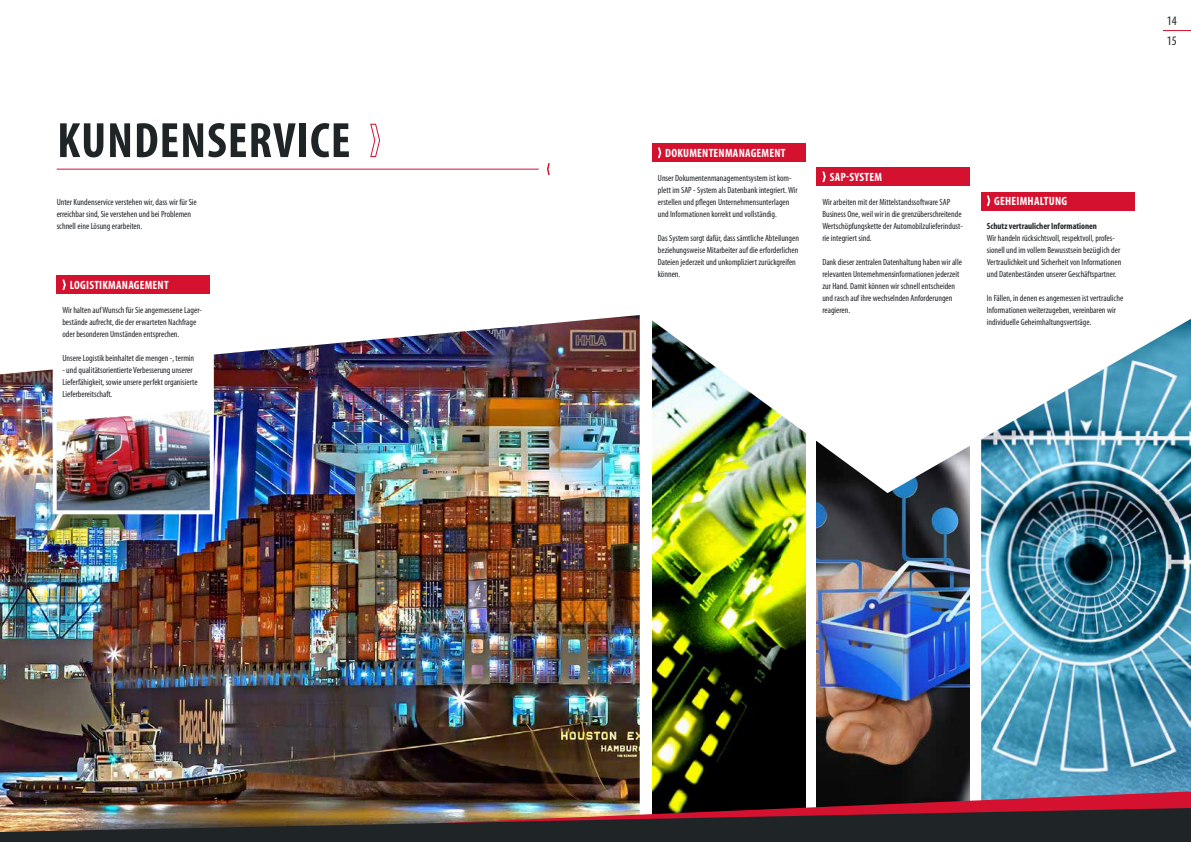
<style>
.page{position:relative;width:1191px;height:842px;background:#fff}
.page>*{position:absolute;margin:0;border:0;box-sizing:border-box;transform-origin:0 0}
.t1{font:700 condensed 50px "Myriad Pro";letter-spacing:.02em;color:#1f2427}
.t2{font:condensed 13px/20px "Myriad Pro";color:#1f2427}
.t3{font:700 condensed 12px "Myriad Pro";letter-spacing:.02em;color:#fff}
.t4{font:condensed 9px/12px "Myriad Pro";color:#1f2427}
.t5{font:700 condensed 9px "Myriad Pro";color:#1f2427}
</style>
<div class="page">
<img style="left:652px;top:493px;width:153px;height:298px">
<img style="left:816px;top:493px;width:153px;height:298px">
<img style="left:981px;top:493px;width:210px;height:298px">
<img style="left:0;top:329px;width:639px;height:462px">
<img style="left:483px;top:31px;width:708px;height:462px">
<svg style="left:1163px;top:30px;width:28px;height:1px"></svg>
<div style="left:652px;top:143px;width:153px;height:19px;background:#d51130"></div>
<svg style="left:658px;top:148px;width:3px;height:10px"></svg>
<div style="left:652px;top:168px;width:153px;height:121px;background:#fff"></div>
<div style="left:816px;top:168px;width:153px;height:18px;background:#d51130"></div>
<svg style="left:822px;top:172px;width:3px;height:10px"></svg>
<div style="left:981px;top:192px;width:153px;height:18px;background:#d51130"></div>
<svg style="left:987px;top:196px;width:3px;height:10px"></svg>
<div style="left:816px;top:192px;width:153px;height:249px;background:#fff"></div>
<div style="left:981px;top:216px;width:153px;height:121px;background:#fff"></div>
<img style="left:0;top:791px;width:1191px;height:17px">
<img style="left:0;top:808px;width:1191px;height:34px">
<hr style="left:57px;top:169px;width:482px;height:1px;background:#d51130">
<div style="left:57px;top:275px;width:153px;height:19px;background:#d51130"></div>
<img style="left:51px;top:280px;width:165px;height:236px">
<svg style="left:370px;top:123px;width:10px;height:35px"></svg>
<svg style="left:547px;top:163px;width:3px;height:12px"></svg>
<h1 class="t1" style="left:57px;top:109px;width:295px">KUNDENSERVICE</h1>
<p class="t4" style="left:57px;top:196px;width:142px">Unter Kundenservice verstehen wir, dass wir für Sie erreichbar sind, Sie verstehen und bei Problemen schnell eine Lösung erarbeiten.</p>
<h3 class="t3" style="left:70px;top:278px;width:100px">LOGISTIKMANAGEMENT</h3>
<p class="t4" style="left:62px;top:304px;width:141px">Wir halten auf Wunsch für Sie angemessene Lager&shy;bestände aufrecht, die der erwarteten Nachfrage oder besonderen Umständen entsprechen.</p>
<p class="t4" style="left:62px;top:352px;width:133px">Unsere Logistik beinhaltet die mengen -, termin</p>
<p class="t4" style="left:62px;top:364px;width:137px">- und qualitätsorientierte Verbesserung unserer<br>Lieferfähigkeit, sowie unsere perfekt organisierte<br>Lieferbereitschaft.</p>
<h3 class="t3" style="left:665px;top:146px;width:122px">DOKUMENTENMANAGEMENT</h3>
<p class="t4" style="left:658px;top:172px;width:141px">Unser Dokumentenmanagementsystem ist kom&shy;plett im SAP - System als Datenbank integriert. Wir erstellen und pflegen Unternehmensunterlagen und Informationen korrekt und vollständig.</p>
<p class="t4" style="left:658px;top:232px;width:143px">Das System sorgt dafür, dass sämtliche Abteilungen beziehungsweise Mitarbeiter auf die erforderlichen Dateien jederzeit und unkompliziert zurückgreifen können.</p>
<h3 class="t3" style="left:829px;top:170px;width:54px">SAP-SYSTEM</h3>
<p class="t4" style="left:822px;top:196px;width:129px">Wir arbeiten mit der Mittelstandssoftware SAP</p>
<h3 class="t3" style="left:994px;top:194px;width:74px">GEHEIMHALTUNG</h3>
<p class="t4" style="left:822px;top:208px;width:142px">Business One, weil wir in die grenzüberschreitende<br>Wertschöpfungskette der Automobilzulieferindust&shy;rie integriert sind.</p>
<p class="t4" style="left:822px;top:256px;width:141px">Dank dieser zentralen Datenhaltung haben wir alle relevanten Unternehmensinformationen jederzeit zur Hand. Damit können wir schnell entscheiden und rasch auf ihre wechselnden Anforderungen reagieren.</p>
<p class="t5" style="left:986px;top:220px;width:112px">Schutz vertraulicher Informationen</p>
<p class="t4" style="left:986px;top:232px;width:136px">Wir handeln rücksichtsvoll, respektvoll, profes&shy;sionell und im vollem Bewusstsein bezüglich der Vertraulichkeit und Sicherheit von Informationen und Datenbeständen unserer Geschäftspartner.</p>
<p class="t4" style="left:986px;top:292px;width:138px">In Fällen, in denen es angemessen ist vertrauliche<br>Informationen weiterzugeben, vereinbaren wir individuelle Geheimhaltungsverträge.</p>
<h2 class="t2" style="left:1166px;top:10px;width:12px">14<br>15</h2>
</div>
